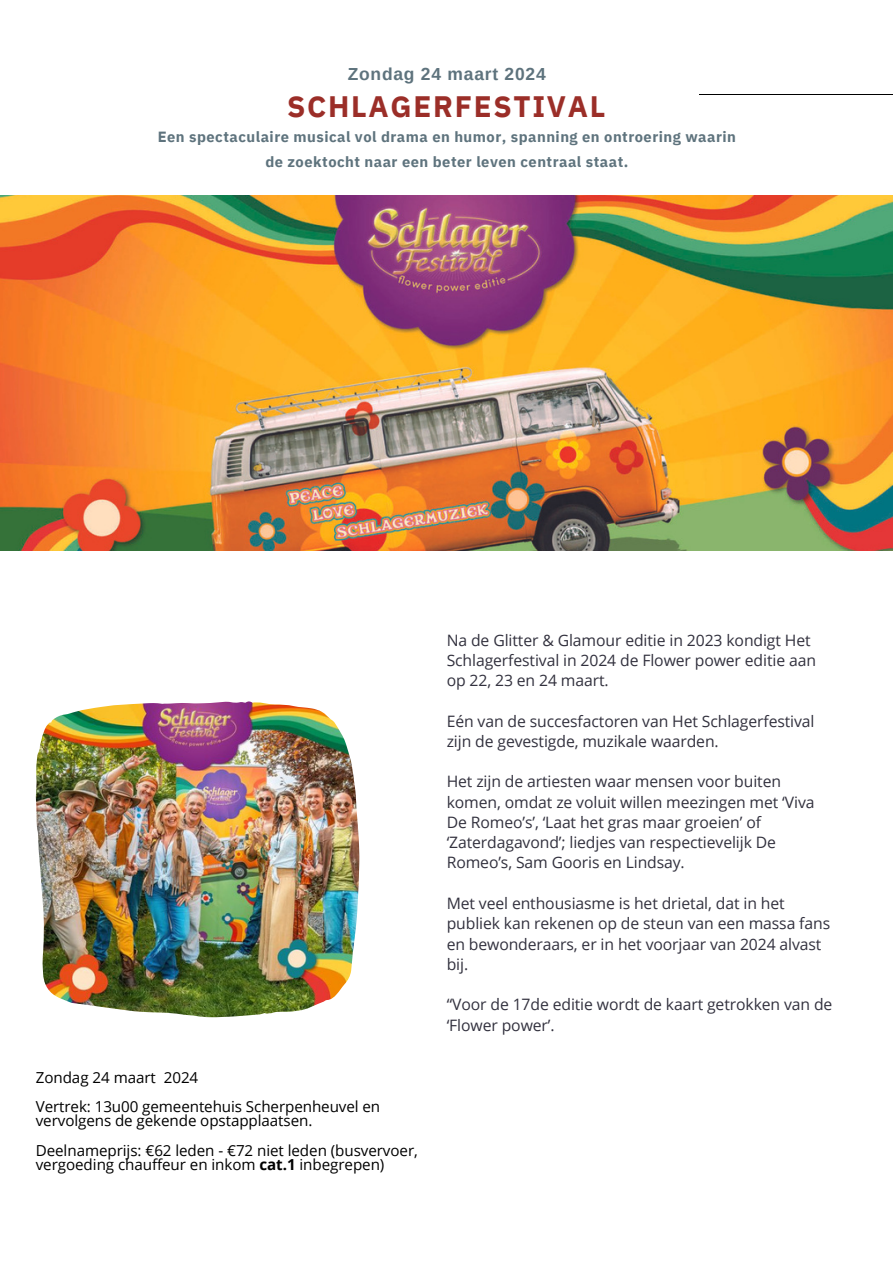
<style>
.page{position:relative;width:893px;height:1264px;background:#fff}
.page>*{position:absolute;margin:0;border:0;box-sizing:border-box;transform-origin:0 0}
.t1{font:700 29.55px "IBM Plex Sans";letter-spacing:.06em;color:#9b2e28}
.t2{font:700 17.4px "Arimo";letter-spacing:.045em;color:#5e737d}
.t3{font:15.75px/20.2px "Open Sans";letter-spacing:-.005em;color:#32313e}
.t4{font:15.15px/14.7px "Open Sans";letter-spacing:-.005em;color:#000}
.t5{font:700 14.7px/24.8px "IBM Plex Sans";letter-spacing:.035em;color:#5e737d;text-align:center}
.s1{font-weight:700}
</style>
<div class="page">
<hr style="left:699px;top:94px;width:193px;height:1px;background:#000">
<img style="left:36px;top:701px;width:323px;height:316px">
<img style="left:0;top:196px;width:892px;height:354px">
<p class="t2" style="left:348px;top:65px;width:199px">Zondag 24 maart 2024</p>
<p class="t1" style="left:287px;top:86px;width:320px">SCHLAGERFESTIVAL</p>
<p class="t5" style="left:158px;top:124px;width:579px">Een spectaculaire musical vol drama en humor, spanning en ontroering waarin de zoektocht naar een beter leven centraal staat.</p>
<p class="t4" style="left:36px;top:1069px;width:164px">Zondag 24 maart 2024</p>
<p class="t4" style="left:36px;top:1098px;width:346px">Vertrek: 13u00 gemeentehuis Scherpenheuvel en vervolgens de gekende opstapplaatsen.</p>
<p class="t4" style="left:36px;top:1142px;width:383px">Deelnameprijs: €62 leden - €72 niet leden (busvervoer, vergoeding chauffeur en inkom <span class="s1">cat.1</span> inbegrepen)</p>
<p class="t3" style="left:446px;top:629px;width:371px">Na de Glitter &amp; Glamour editie in 2023 kondigt Het<br>Schlagerfestival in 2024 de Flower power editie aan op 22, 23 en 24 maart.</p>
<p class="t3" style="left:446px;top:710px;width:369px">Eén van de succesfactoren van Het Schlagerfestival zijn de gevestigde, muzikale waarden.</p>
<p class="t3" style="left:446px;top:771px;width:369px">Het zijn de artiesten waar mensen voor buiten komen, omdat ze voluit willen meezingen met ‘Viva De Romeo’s’, ‘Laat het gras maar groeien’ of ‘Zaterdagavond’; liedjes van respectievelijk De Romeo’s, Sam Gooris en Lindsay.</p>
<p class="t3" style="left:446px;top:892px;width:385px">Met veel enthousiasme is het drietal, dat in het publiek kan rekenen op de steun van een massa fans en bewonderaars, er in het voorjaar van 2024 alvast bij.</p>
<p class="t3" style="left:446px;top:994px;width:387px">“Voor de 17de editie wordt de kaart getrokken van de ‘Flower power’.</p>
</div>
